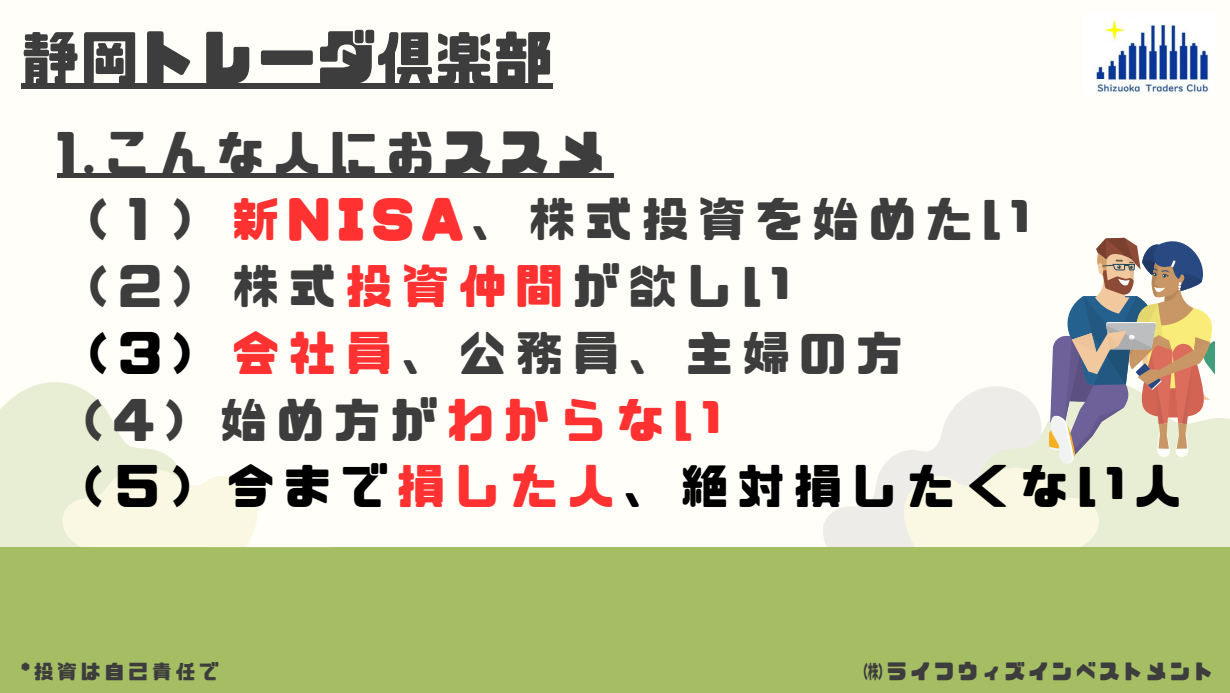
<style>
.page{position:relative;width:1230px;height:693px;background:#fffef9}
.page>*{position:absolute;margin:0;border:0;box-sizing:border-box;transform-origin:0 0}
.t1{font:59.1px "CP Font";color:#3d3d3d}
.t2{font:48px "CP Font";letter-spacing:.18em;color:#3d3d3d}
.t3{font:48px "CP Font";letter-spacing:.18em;color:#000}
.t4{font:20px "CP Font";letter-spacing:.18em;color:#3d3d3d}
.s1{color:#ff3131}
.s2{color:#000}
</style>
<div class="page">
<div style="left:0;top:548px;width:1230px;height:145px;background:#a5be64"></div>
<svg style="left:823px;top:454px;width:74px;height:93px;fill:#edece8"></svg>
<div style="left:1214px;top:418px;width:16px;height:129px;background:#e8eed3"></div>
<svg style="left:0;top:382px;width:178px;height:165px;fill:#e8eed3"></svg>
<svg style="left:62px;top:467px;width:195px;height:80px;background:#f7f6e1"></svg>
<img style="left:1096px;top:19px;width:113px;height:74px">
<div style="left:21px;top:83px;width:532px;height:5px;background:#3d3d3d"></div>
<hr style="left:57px;top:174px;width:556px;height:4px;background:#3d3d3d">
<svg style="left:897px;top:237px;width:317px;height:310px"></svg>
<p class="t1" style="left:21px;top:29px;width:533px">静岡トレーダ倶楽部</p>
<p class="t2" style="left:57px;top:129px;width:549px">1.こんな人におススメ</p>
<p class="t2" style="left:90px;top:196px;width:942px">(１) <span class="s1">新NISA</span>、株式投資を始めたい</p>
<p class="t2" style="left:90px;top:263px;width:702px">(２) 株式<span class="s1">投資仲間</span>が欲しい</p>
<p class="t2" style="left:90px;top:330px;width:809px"><span class="s2">(３)</span> <span class="s1">会社員</span>、公務員、主婦の方</p>
<p class="t2" style="left:57px;top:396px;width:666px">（4）始め方が<span class="s1">わからない</span></p>
<p class="t3" style="left:57px;top:463px;width:1120px">（５）今まで<span class="s1">損した人</span>、絶対損したくない人</p>
<p class="t4" style="left:21px;top:661px;width:199px">*投資は自己責任で</p>
<p class="t4" style="left:863px;top:661px;width:352px">㈱ライフウィズインベストメント</p>
</div>
